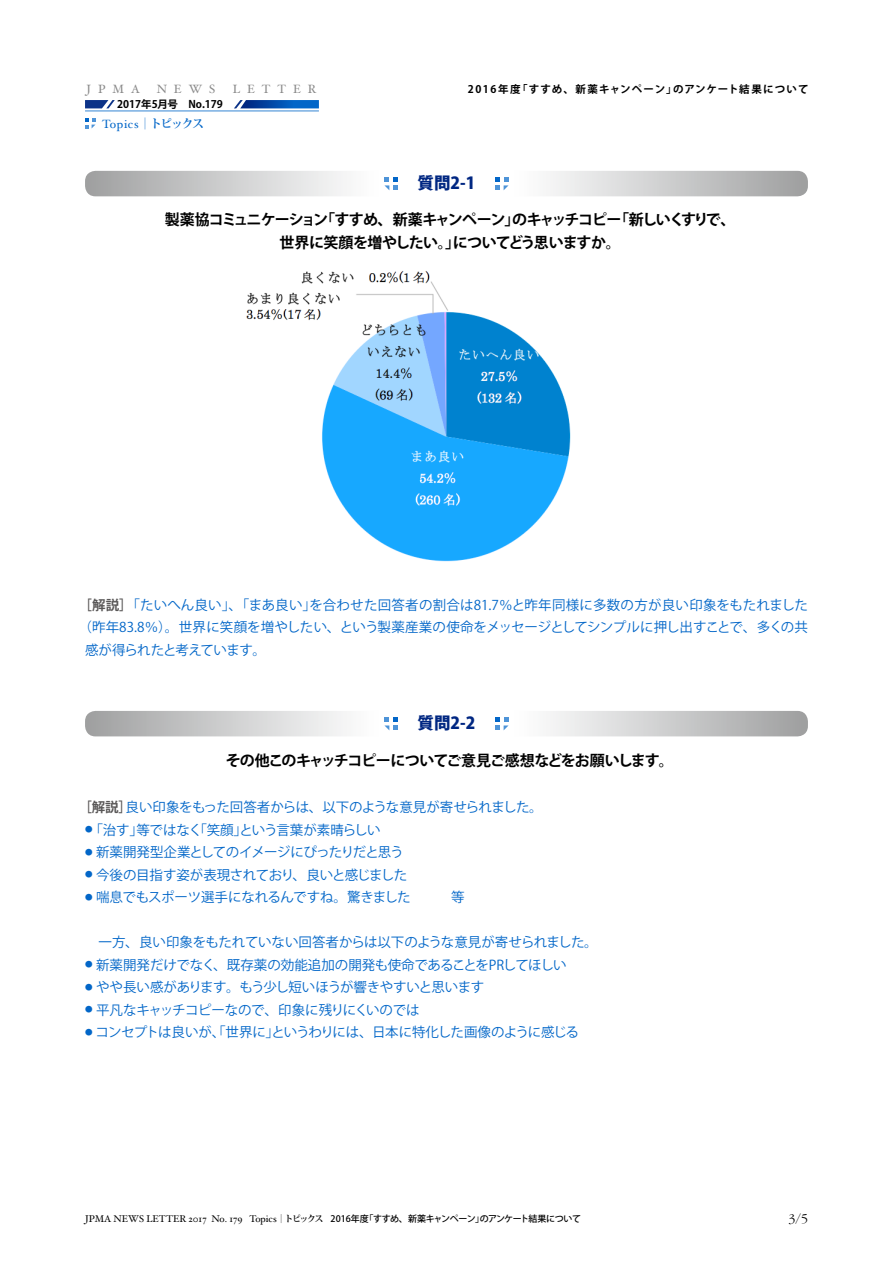
<style>
.page{position:relative;width:893px;height:1263px;background:#fff}
.page>*{position:absolute;margin:0;border:0;box-sizing:border-box;transform-origin:0 0}
.t1{font:800 16.5px "Koz Go Pr 6 N";color:#002782}
.t2{font:700 15px/22.5px "Koz Go Pro";letter-spacing:-.06em;color:#000;text-align:center}
.t3{font:300 13.8px "Garamond";color:#000}
.t4{font:13.5px "Koz Go Pro";letter-spacing:-.02em;color:#0266c8}
.t5{font:13.5px "Koz Go Pro";color:#0266c8}
.t6{font:13.5px "Koz Go Pro";letter-spacing:-.05em;color:#0266c8}
.t7{font:13.5px "Koz Go Pro";letter-spacing:.02em;color:#0266c8}
.t8{font:13.5px "Koz Go Pro";letter-spacing:-.04em;color:#0266c8}
.t9{font:13.5px "Koz Go Pro";letter-spacing:-.045em;color:#0266c8}
.t10{font:12px "Hoefler Text";letter-spacing:.58em;color:#898989}
.t11{font:12px "Hoefler Text";letter-spacing:.05em;color:#0266c8}
.t12{font:700 10.5px "Koz Go Pr 6 N";letter-spacing:.1em;color:#000}
.t13{font:700 10.5px "Koz Go Pr 6 N";color:#000}
.t14{font:500 9px "Koz Go Pr 6 N";letter-spacing:-.05em;color:#000}
.s1{font-family:"Koz Min Pr 6 N";font-weight:700}
.s2{font-family:"Koz Go Pr 6 N";font-weight:700;color:#595757}
.s3{font-family:"Hoefler Text";font-weight:400;font-size:9.75px}
.s4{font-family:"Koz Min Pro";font-weight:400}
.s5{font-family:"Koz Min Pro";font-weight:700}
</style>
<div class="page">
<svg style="left:85px;top:100px;width:30px;height:8px"></svg>
<svg style="left:234px;top:100px;width:85px;height:8px"></svg>
<hr style="left:85px;top:111px;width:234px;height:1px;background:#3585d3">
<svg style="left:495px;top:171px;width:313px;height:25px"></svg>
<svg style="left:85px;top:171px;width:313px;height:25px"></svg>
<img style="left:246px;top:271px;width:325px;height:291px">
<svg style="left:495px;top:711px;width:313px;height:25px"></svg>
<svg style="left:85px;top:711px;width:313px;height:25px"></svg>
<svg style="left:85px;top:118px;width:11px;height:10px"></svg>
<p class="t10" style="left:87px;top:82px;width:55px">JPMA</p>
<p class="t10" style="left:157px;top:82px;width:60px">NEWS</p>
<p class="t10" style="left:233px;top:82px;width:85px">LETTER</p>
<p class="t13" style="left:117px;top:99px;width:107px">2017年5月号　No.179</p>
<p class="t11" style="left:102px;top:116px;width:104px">Topics<span class="s1">｜トピックス</span></p>
<p class="t12" style="left:468px;top:84px;width:342px">2016年度「すすめ、新薬キャンペーン」のアンケート結果について</p>
<p class="t1" style="left:418px;top:174px;width:59px">質問2-1</p>
<p class="t2" style="left:165px;top:210px;width:572px">製薬協コミュニケーション「すすめ、新薬キャンペーン」のキャッチコピー「新しいくすりで、世界に笑顔を増やしたい。」についてどう思いますか。</p>
<p class="t7" style="left:79px;top:596px;width:731px"><span class="s2">［解説］</span>「たいへん良い」、「まあ良い」を合わせた回答者の割合は81.7％と昨年同様に多数の方が良い印象をもたれました</p>
<p class="t5" style="left:79px;top:618px;width:731px">（昨年83.8％）。世界に笑顔を増やしたい、という製薬産業の使命をメッセージとしてシンプルに押し出すことで、多くの共</p>
<p class="t9" style="left:85px;top:641px;width:183px">感が得られたと考えています。</p>
<p class="t1" style="left:418px;top:714px;width:59px">質問2-2</p>
<p class="t2" style="left:226px;top:750px;width:450px">その他このキャッチコピーについてご意見ご感想などをお願いします。</p>
<p class="t4" style="left:79px;top:798px;width:466px"><span class="s2">［解説］</span>良い印象をもった回答者からは、以下のような意見が寄せられました。</p>
<p class="t4" style="left:85px;top:821px;width:297px"><sup>●</sup> 「治す」等ではなく「笑顔」という言葉が素晴らしい</p>
<p class="t6" style="left:85px;top:843px;width:320px"><sup>●</sup> 新薬開発型企業としてのイメージにぴったりだと思う</p>
<p class="t4" style="left:85px;top:866px;width:324px"><sup>●</sup> 今後の目指す姿が表現されており、良いと感じました</p>
<p class="t4" style="left:85px;top:888px;width:381px"><sup>●</sup> 喘息でもスポーツ選手になれるんですね。驚きました　　　等</p>
<p class="t4" style="left:85px;top:933px;width:514px">　一方、良い印象をもたれていない回答者からは以下のような意見が寄せられました。</p>
<p class="t5" style="left:85px;top:956px;width:483px"><sup>●</sup> 新薬開発だけでなく、既存薬の効能追加の開発も使命であることをPRしてほしい</p>
<p class="t8" style="left:85px;top:978px;width:401px"><sup>●</sup> やや長い感があります。もう少し短いほうが響きやすいと思います</p>
<p class="t4" style="left:85px;top:1001px;width:336px"><sup>●</sup> 平凡なキャッチコピーなので、印象に残りにくいのでは</p>
<p class="t6" style="left:85px;top:1023px;width:495px"><sup>●</sup> コンセプトは良いが、「世界に」というわりには、日本に特化した画像のように感じる</p>
<p class="t14" style="left:85px;top:1214px;width:498px"><span class="s3">JPMA NEWS LETTER 2017 No. 179 Topics</span><span class="s4">｜</span><span class="s5">トピックス</span> 2016年度「すすめ、新薬キャンペーン」のアンケート結果について</p>
<p class="t3" style="left:789px;top:1211px;width:21px">3/5</p>
</div>
